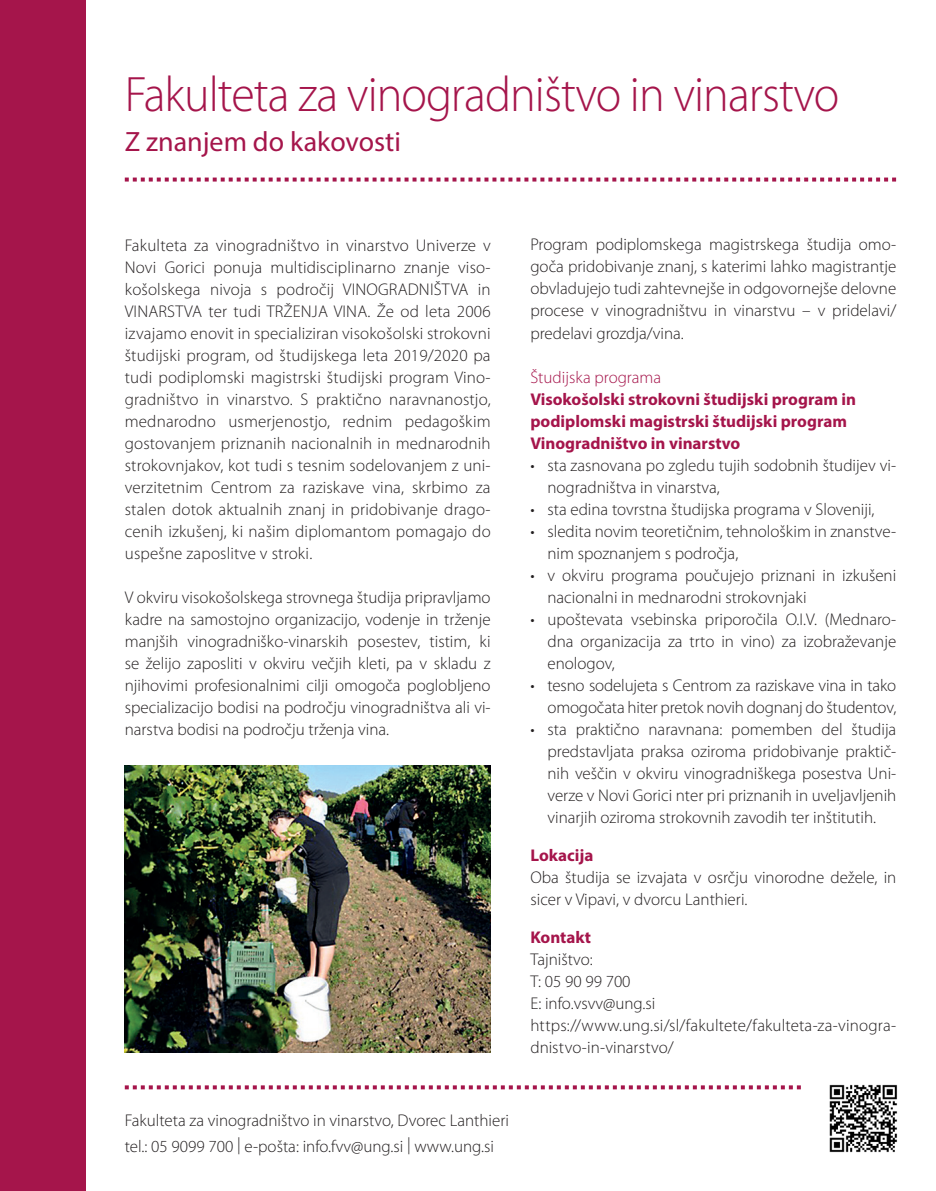
<style>
.page{position:relative;width:936px;height:1191px;background:#fff}
.page>*{position:absolute;margin:0;border:0;box-sizing:border-box;transform-origin:0 0}
.t1{font:300 50px "Myriad Pro";letter-spacing:-.02em;color:#a5154b;scale:.96 1}
.t2{font:28px "Myriad Pro";color:#a5154b}
.t3{font:300 17px/22px "Myriad Pro";color:#231f20}
.t4{font:700 17px/22px "Myriad Pro";color:#a5154b}
.t5{font:300 17px "Myriad Pro";color:#a5154b}
</style>
<div class="page">
<div style="left:0;top:0;width:85px;height:1191px;background:#a5154b"></div>
<svg style="left:125px;top:1085px;width:676px;height:4px"></svg>
<svg style="left:125px;top:177px;width:771px;height:4px"></svg>
<img style="left:829px;top:1084px;width:69px;height:69px">
<img style="left:125px;top:766px;width:365px;height:286px">
<h1 class="t1" style="left:125px;top:64px;width:745px">Fakulteta za vinogradništvo in vinarstvo</h1>
<h2 class="t2" style="left:125px;top:125px;width:278px">Z znanjem do kakovosti</h2>
<p class="t3" style="left:125px;top:234px;width:367px;text-align:justify">Fakulteta za vinogradništvo in vinarstvo Univerze v Novi Gorici ponuja multidisciplinarno znanje viso&shy;košolskega nivoja s področij VINOGRADNIŠTVA in VINARSTVA ter tudi TRŽENJA VINA. Že od leta 2006 izvajamo enovit in specializiran visokošolski strokovni študijski program, od študijskega leta 2019/2020 pa tudi podiplomski magistrski študijski program Vino&shy;gradništvo in vinarstvo. S praktično naravnanostjo, mednarodno usmerjenostjo, rednim pedagoškim gostovanjem priznanih nacionalnih in mednarodnih strokovnjakov, kot tudi s tesnim sodelovanjem z uni&shy;verzitetnim Centrom za raziskave vina, skrbimo za stalen dotok aktualnih znanj in pridobivanje drago&shy;cenih izkušenj, ki našim diplomantom pomagajo do uspešne zaposlitve v stroki.</p>
<p class="t3" style="left:125px;top:586px;width:367px;text-align:justify">V okviru visokošolskega strovnega študija pripravljamo kadre na samostojno organizacijo, vodenje in trženje manjših vinogradniško-vinarskih posestev, tistim, ki se želijo zaposliti v okviru večjih kleti, pa v skladu z njihovimi profesionalnimi cilji omogoča poglobljeno specializacijo bodisi na področju vinogradništva ali vi&shy;narstva bodisi na področju trženja vina.</p>
<p class="t3" style="left:530px;top:234px;width:367px;text-align:justify">Program podiplomskega magistrskega študija omo&shy;goča pridobivanje znanj, s katerimi lahko magistrantje obvladujejo tudi zahtevnejše in odgovornejše delovne procese v vinogradništvu in vinarstvu – v pridelavi/ predelavi grozdja/vina.</p>
<p class="t5" style="left:530px;top:366px;width:132px">Študijska programa</p>
<p class="t4" style="left:530px;top:387px;width:327px">Visokošolski strokovni študijski program in podiplomski magistrski študijski program<br>Vinogradništvo in vinarstvo</p>
<p class="t3" style="left:547px;top:454px;width:350px;text-indent:-17px">• sta zasnovana po zgledu tujih sodobnih študijev vi&shy;nogradništva in vinarstva,</p>
<p class="t3" style="left:530px;top:498px;width:346px">• sta edina tovrstna študijska programa v Sloveniji,</p>
<p class="t3" style="left:547px;top:520px;width:350px;text-indent:-17px">• sledita novim teoretičnim, tehnološkim in znanstve&shy;nim spoznanjem s področja,</p>
<p class="t3" style="left:547px;top:564px;width:350px;text-indent:-17px">• v okviru programa poučujejo priznani in izkušeni nacionalni in mednarodni strokovnjaki</p>
<p class="t3" style="left:547px;top:608px;width:350px;text-align:justify;text-indent:-17px">• upoštevata vsebinska priporočila O.I.V. (Mednaro&shy;dna organizacija za trto in vino) za izobraževanje enologov,</p>
<p class="t3" style="left:530px;top:674px;width:367px;text-align:right">• tesno sodelujeta s Centrom za raziskave vina in tako omogočata hiter pretok novih dognanj do študentov,</p>
<p class="t3" style="left:547px;top:718px;width:350px;text-align:justify;text-indent:-17px">• sta praktično naravnana: pomemben del študija predstavljata praksa oziroma pridobivanje praktič&shy;nih veščin v okviru vinogradniškega posestva Uni&shy;verze v Novi Gorici nter pri priznanih in uveljavljenih vinarjih oziroma strokovnih zavodih ter inštitutih.</p>
<p class="t4" style="left:530px;top:843px;width:64px">Lokacija</p>
<p class="t3" style="left:530px;top:866px;width:367px">Oba študija se izvajata v osrčju vinorodne dežele, in sicer v Vipavi, v dvorcu Lanthieri.</p>
<p class="t4" style="left:530px;top:925px;width:62px">Kontakt</p>
<p class="t3" style="left:530px;top:947px;width:367px">Tajništvo:<br>T: 05 90 99 700<br>E: info.vsvv@ung.si https://www.ung.si/sl/fakultete/fakulteta-za-vinogra&shy;dnistvo-in-vinarstvo/</p>
<p class="t3" style="left:125px;top:1106px;width:386px;line-height:26px">Fakulteta za vinogradništvo in vinarstvo, Dvorec Lanthieri tel.: 05 9099 700 | e-pošta: info.fvv@ung.si | www.ung.si</p>
</div>
